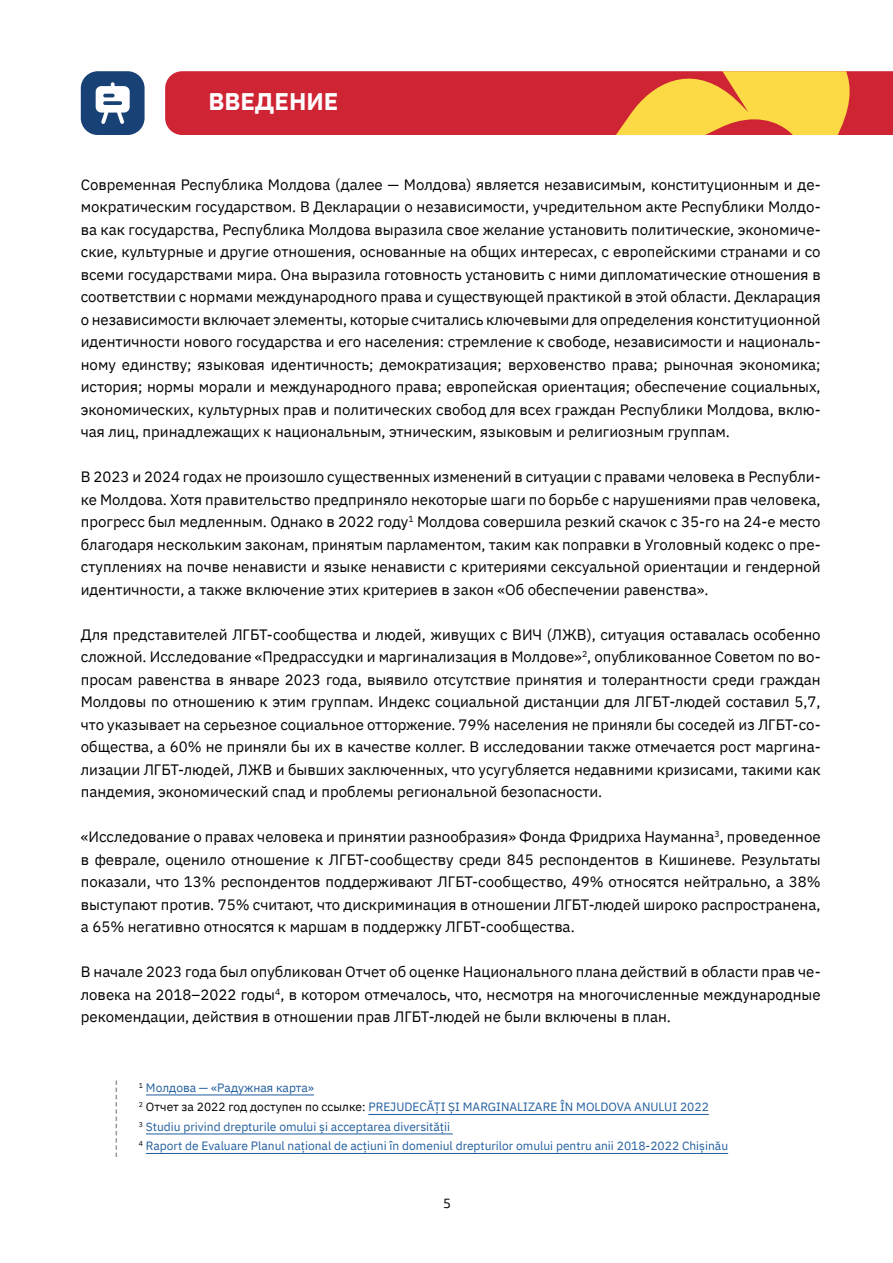
<style>
.page{position:relative;width:893px;height:1263px;background:#fff}
.page>*{position:absolute;margin:0;border:0;box-sizing:border-box;transform-origin:0 0}
.t1{font:700 24px "IBM Plex Sans";color:#fff}
.t2{font:15px/22.5px "IBM Plex Sans";color:#000;text-align:justify}
.t3{font:13.5px "Exo 2";color:#000}
.t4{font:12px/19.5px "IBM Plex Sans";color:#215e9e}
.s1{color:#000}
</style>
<div class="page">
<div style="left:165px;top:71px;width:425px;height:64px;background:#ce2434"></div>
<svg style="left:590px;top:71px;width:303px;height:64px;background:#e98f3e"></svg>
<div style="left:81px;top:71px;width:64px;height:64px;background:#184275;border-radius:17px"></div>
<hr style="left:146px;top:1094px;width:168px;height:1px;background:#215e9e">
<hr style="left:368px;top:1114px;width:341px;height:1px;background:#215e9e">
<hr style="left:146px;top:1133px;width:307px;height:1px;background:#215e9e">
<hr style="left:146px;top:1153px;width:582px;height:1px;background:#215e9e">
<svg style="left:116px;top:1080px;width:1px;height:77px"></svg>
<svg style="left:96px;top:82px;width:34px;height:42px"></svg>
<h1 class="t1" style="left:208px;top:83px;width:132px">ВВЕДЕНИЕ</h1>
<p class="t2" style="left:81px;top:172px;width:741px">Современная Республика Молдова (далее — Молдова) является независимым, конституционным и де&shy;мократическим государством. В Декларации о независимости, учредительном акте Республики Молдо&shy;ва как государства, Республика Молдова выразила свое желание установить политические, экономиче&shy;ские, культурные и другие отношения, основанные на общих интересах, с европейскими странами и со всеми государствами мира. Она выразила готовность установить с ними дипломатические отношения в соответствии с нормами международного права и существующей практикой в этой области. Декларация о независимости включает элементы, которые считались ключевыми для определения конституционной идентичности нового государства и его населения: стремление к свободе, независимости и националь&shy;ному единству; языковая идентичность; демократизация; верховенство права; рыночная экономика; история; нормы морали и международного права; европейская ориентация; обеспечение социальных, экономических, культурных прав и политических свобод для всех граждан Республики Молдова, вклю&shy;чая лиц, принадлежащих к национальным, этническим, языковым и религиозным группам.</p>
<p class="t2" style="left:81px;top:464px;width:741px">В 2023 и 2024 годах не произошло существенных изменений в ситуации с правами человека в Республи&shy;ке Молдова. Хотя правительство предприняло некоторые шаги по борьбе с нарушениями прав человека, прогресс был медленным. Однако в 2022 году<sup>1</sup> Молдова совершила резкий скачок с 35-го на 24-е место благодаря нескольким законам, принятым парламентом, таким как поправки в Уголовный кодекс о пре&shy;ступлениях на почве ненависти и языке ненависти с критериями сексуальной ориентации и гендерной идентичности, а также включение этих критериев в закон «Об обеспечении равенства».</p>
<p class="t2" style="left:81px;top:622px;width:741px">Для представителей ЛГБТ-сообщества и людей, живущих с ВИЧ (ЛЖВ), ситуация оставалась особенно сложной. Исследование «Предрассудки и маргинализация в Молдове»<sup>2</sup>, опубликованное Советом по во&shy;просам равенства в январе 2023 года, выявило отсутствие принятия и толерантности среди граждан Молдовы по отношению к этим группам. Индекс социальной дистанции для ЛГБТ-людей составил 5,7, что указывает на серьезное социальное отторжение. 79% населения не приняли бы соседей из ЛГБТ-со&shy;общества, а 60% не приняли бы их в качестве коллег. В исследовании также отмечается рост маргина&shy;лизации ЛГБТ-людей, ЛЖВ и бывших заключенных, что усугубляется недавними кризисами, такими как пандемия, экономический спад и проблемы региональной безопасности.</p>
<p class="t2" style="left:81px;top:824px;width:741px">«Исследование о правах человека и принятии разнообразия» Фонда Фридриха Науманна<sup>3</sup>, проведенное в феврале, оценило отношение к ЛГБТ-сообществу среди 845 респондентов в Кишиневе. Результаты показали, что 13% респондентов поддерживают ЛГБТ-сообщество, 49% относятся нейтрально, а 38% выступают против. 75% считают, что дискриминация в отношении ЛГБТ-людей широко распространена, а 65% негативно относятся к маршам в поддержку ЛГБТ-сообщества.</p>
<p class="t2" style="left:81px;top:959px;width:741px">В начале 2023 года был опубликован Отчет об оценке Национального плана действий в области прав че&shy;ловека на 2018–2022 годы<sup>4</sup>, в котором отмечалось, что, несмотря на многочисленные международные рекомендации, действия в отношении прав ЛГБТ-людей не были включены в план.</p>
<p class="t4" style="left:139px;top:1077px;width:591px"><sup>1</sup> Молдова — «Радужная карта»<br><sup>2</sup> <span class="s1">Отчет за 2022 год доступен по ссылке:</span> PREJUDECĂȚI ȘI MARGINALIZARE ÎN MOLDOVA ANULUI 2022<br><sup>3</sup> Studiu privind drepturile omului și acceptarea diversității<br><sup>4</sup> Raport de Evaluare Planul național de acțiuni în domeniul drepturilor omului pentru anii 2018-2022 Chișinău</p>
<p class="t3" style="left:443px;top:1195px;width:9px">5</p>
</div>
